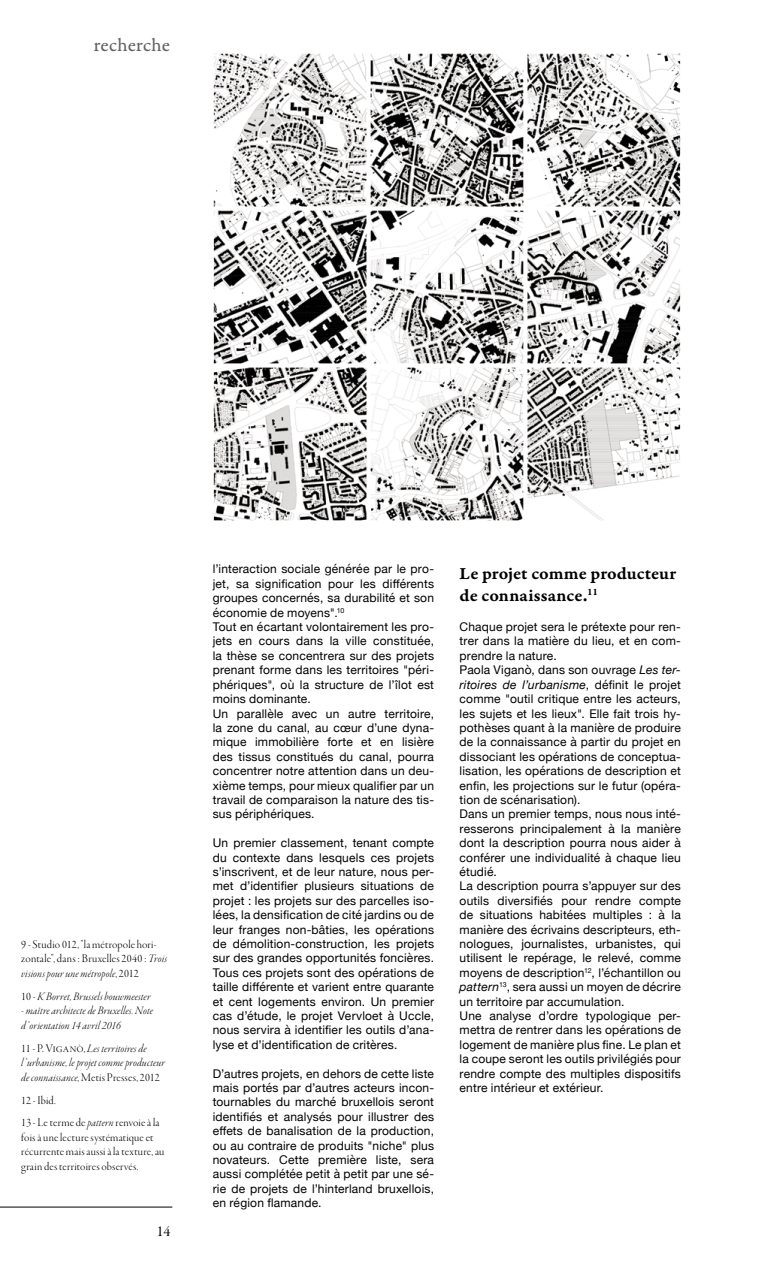
<style>
.page{position:relative;width:766px;height:1276px;background:#fff}
.page>*{position:absolute;margin:0;border:0;box-sizing:border-box;transform-origin:0 0}
.t1{font:19.5px "Garamond Premr Pro Capt";letter-spacing:.005em;color:#636363}
.t2{font:18px/21.6px "Garamond Premr Pro Smbd Capt";color:#000}
.t3{font:15px "Garamond Premr Pro Subh";color:#000}
.t4{font:12px/14.4px "Helvetica Neue";letter-spacing:.015em;color:#000}
.t5{font:12px/14.4px "Garamond Premr Pro Lt Disp";letter-spacing:.01em;color:#000}
.t6{font:12px/14.4px "Garamond Premr Pro Lt It Disp";letter-spacing:.01em;color:#000}
.s1{font-family:"Garamond Premr Pro Lt It Disp"}
.s2{font-family:"Garamond Premr Pro Lt Disp"}
.s3{font-style:italic}
</style>
<div class="page">
<img style="left:213px;top:53px;width:467px;height:468px">
<hr style="left:0;top:1206px;width:172px;height:1px;background:#000">
<h1 class="t1" style="left:94px;top:34px;width:78px">recherche</h1>
<p class="t5" style="left:21px;top:937px;width:147px">9 - Studio 012, "la métropole hori&shy;zontale", dans : Bruxelles 2040 : <span class="s1">Trois</span></p>
<p class="t6" style="left:21px;top:962px;width:131px;line-height:23.1px">visions pour une métropole<span class="s2">, 2012<br>10 -</span> K Borret, Brussels bouwmeester</p>
<p class="t6" style="left:21px;top:1004px;width:133px">- maître architecte de Bruxelles. Note d’orientation 14 avril 2016</p>
<p class="t6" style="left:21px;top:1041px;width:145px"><span class="s2">11 - P. Viganò,</span> Les territoires de l’urbanisme, le projet comme producteur</p>
<p class="t5" style="left:21px;top:1070px;width:140px"><span class="s1">de connaissance</span>, Metis Presses, 2012</p>
<p class="t5" style="left:21px;top:1116px;width:145px">13 - Le terme de <span class="s1">pattern</span> renvoie à la fois à une lecture systématique et récurrente mais aussi à la texture, au grain des territoires observés.</p>
<p class="t5" style="left:21px;top:1093px;width:36px">12 - Ibid.</p>
<p class="t3" style="left:157px;top:1223px;width:15px">14</p>
<p class="t4" style="left:213px;top:563px;width:223px">l’interaction sociale générée par le pro&shy;jet, sa signification pour les différents groupes concernés, sa durabilité et son économie de moyens".<sup>10<br></sup>Tout en écartant volontairement les pro&shy;jets en cours dans la ville constituée, la thèse se concentrera sur des projets prenant forme dans les territoires "péri&shy;phériques", où la structure de l’îlot est moins dominante.<br>Un parallèle avec un autre territoire, la zone du canal, au cœur d’une dyna&shy;mique immobilière forte et en lisière des tissus constitués du canal, pourra concentrer notre attention dans un deu&shy;xième temps, pour mieux qualifier par un travail de comparaison la nature des tis&shy;sus périphériques.</p>
<p class="t4" style="left:213px;top:836px;width:223px;text-align:justify">Un premier classement, tenant compte du contexte dans lesquels ces projets s’inscrivent, et de leur nature, nous per&shy;met d’identifier plusieurs situations de projet : les projets sur des parcelles iso&shy;lées, la densification de cité jardins ou de leur franges non-bâties, les opérations de démolition-construction, les projets sur des grandes opportunités foncières.<br>Tous ces projets sont des opérations de taille différente et varient entre quarante et cent logements environ. Un premier cas d’étude, le projet Vervloet à Uccle, nous servira à identifier les outils d’ana&shy;lyse et d’identification de critères.</p>
<p class="t4" style="left:213px;top:1067px;width:223px;text-align:justify">D’autres projets, en dehors de cette liste mais portés par d’autres acteurs incon&shy;tournables du marché bruxellois seront identifiés et analysés pour illustrer des effets de banalisation de la production, ou au contraire de produits "niche" plus novateurs. Cette première liste, sera aussi complétée petit à petit par une sé&shy;rie de projets de l’hinterland bruxellois, en région flamande.</p>
<h2 class="t2" style="left:459px;top:563px;width:218px">Le projet comme producteur de connaissance.<sup>11</sup></h2>
<p class="t4" style="left:459px;top:620px;width:223px">Chaque projet sera le prétexte pour ren&shy;trer dans la matière du lieu, et en com&shy;prendre la nature.<br>Paola Viganò, dans son ouvrage <span class="s3">Les ter&shy;ritoires de l’urbanisme</span>, définit le projet comme "outil critique entre les acteurs, les sujets et les lieux". Elle fait trois hy&shy;pothèses quant à la manière de produire de la connaissance à partir du projet en dissociant les opérations de conceptua&shy;lisation, les opérations de description et enfin, les projections sur le futur (opéra&shy;tion de scénarisation).<br>Dans un premier temps, nous nous inté&shy;resserons principalement à la manière dont la description pourra nous aider à conférer une individualité à chaque lieu étudié.<br>La description pourra s’appuyer sur des outils diversifiés pour rendre compte de situations habitées multiples : à la manière des écrivains descripteurs, eth&shy;nologues, journalistes, urbanistes, qui utilisent le repérage, le relevé, comme moyens de description<sup>12</sup>, l’échantillon ou <span class="s3">pattern</span><sup>13</sup>, sera aussi un moyen de décrire un territoire par accumulation.<br>Une analyse d’ordre typologique per&shy;mettra de rentrer dans les opérations de logement de manière plus fine. Le plan et la coupe seront les outils privilégiés pour rendre compte des multiples dispositifs entre intérieur et extérieur.</p>
</div>
